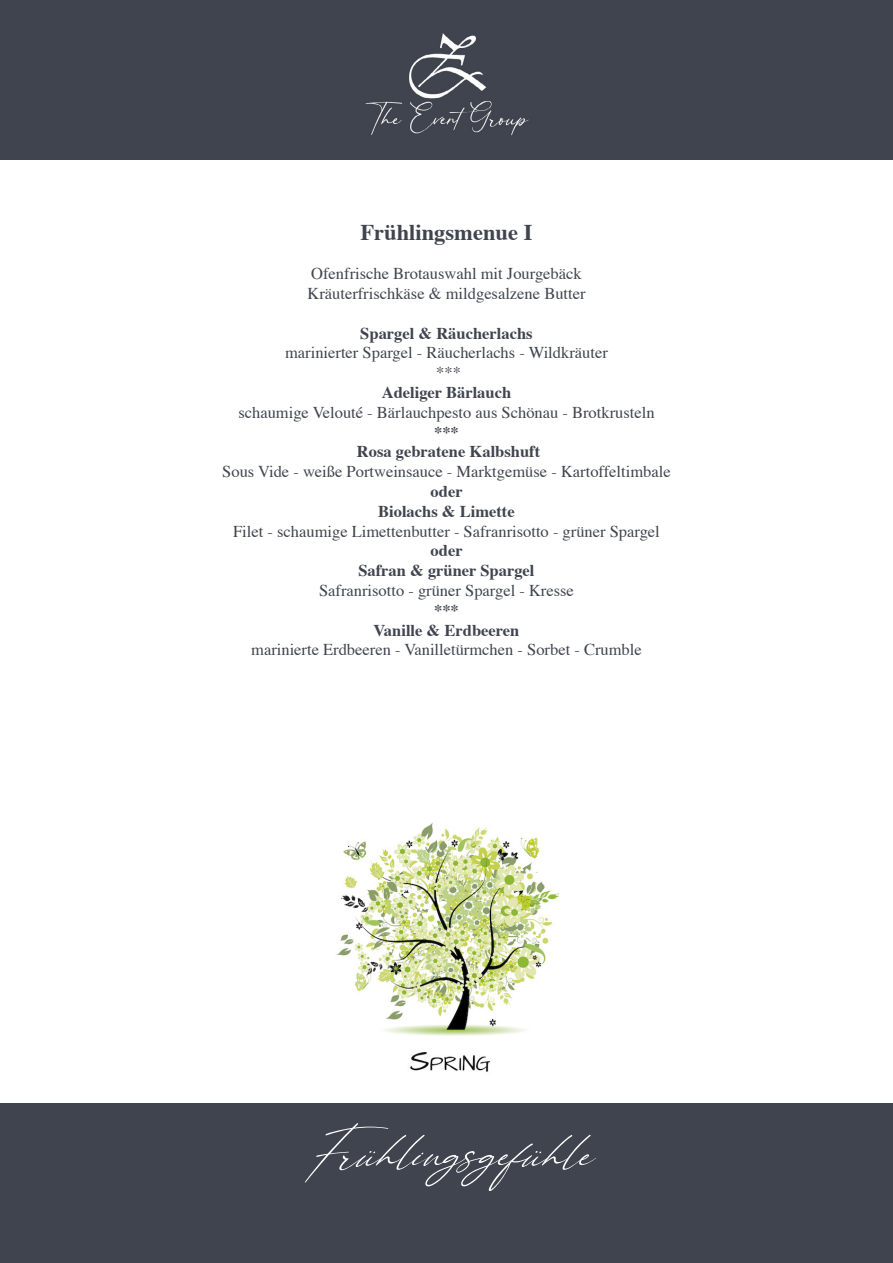
<style>
.page{position:relative;width:893px;height:1263px;background:#fff}
.page>*{position:absolute;margin:0;border:0;box-sizing:border-box;transform-origin:0 0}
.t1{font:italic 90px "Eternal Amsterdam";color:#fff}
.t2{font:700 22.5px "Times";color:#40444e}
.t3{font:16.5px/19.8px "Times";color:#40444e}
.t4{font:700 16.5px/19.8px "Times";color:#40444e;text-align:center}
</style>
<div class="page">
<div style="left:0;top:0;width:893px;height:159px;background:#40444e"></div>
<img style="left:365px;top:33px;width:164px;height:103px">
<div style="left:0;top:1103px;width:893px;height:160px;background:#40444e"></div>
<img style="left:336px;top:823px;width:223px;height:249px">
<h2 class="t2" style="left:361px;top:210px;width:173px">Frühlingsmenue I</h2>
<p class="t3" style="left:307px;top:262px;width:280px">Ofenfrische Brotauswahl mit Jourgebäck<br>Kräuterfrischkäse &amp; mildgesalzene Butter</p>
<p class="t4" style="left:360px;top:321px;width:174px">Spargel &amp; Räucherlachs</p>
<p class="t3" style="left:285px;top:342px;width:324px;text-align:center">marinierter Spargel - Räucherlachs - Wildkräuter ***</p>
<p class="t4" style="left:382px;top:381px;width:131px">Adeliger Bärlauch</p>
<p class="t3" style="left:238px;top:401px;width:418px">schaumige Velouté - Bärlauchpesto aus Schönau - Brotkrusteln</p>
<p class="t4" style="left:357px;top:420px;width:185px">***<br>Rosa gebratene Kalbshuft</p>
<p class="t3" style="left:222px;top:460px;width:450px">Sous Vide - weiße Portweinsauce - Marktgemüse - Kartoffeltimbale</p>
<p class="t4" style="left:378px;top:480px;width:138px">oder<br>Biolachs &amp; Limette</p>
<p class="t3" style="left:233px;top:520px;width:428px">Filet - schaumige Limettenbutter - Safranrisotto - grüner Spargel</p>
<p class="t4" style="left:358px;top:539px;width:178px">oder<br>Safran &amp; grüner Spargel</p>
<p class="t3" style="left:319px;top:579px;width:256px">Safranrisotto - grüner Spargel - Kresse</p>
<p class="t4" style="left:374px;top:599px;width:147px">***<br>Vanille &amp; Erdbeeren</p>
<p class="t3" style="left:251px;top:639px;width:392px">marinierte Erdbeeren - Vanilletürmchen - Sorbet - Crumble</p>
<h1 class="t1" style="left:306px;top:1110px;width:282px">Frühlingsgefühle</h1>
</div>
